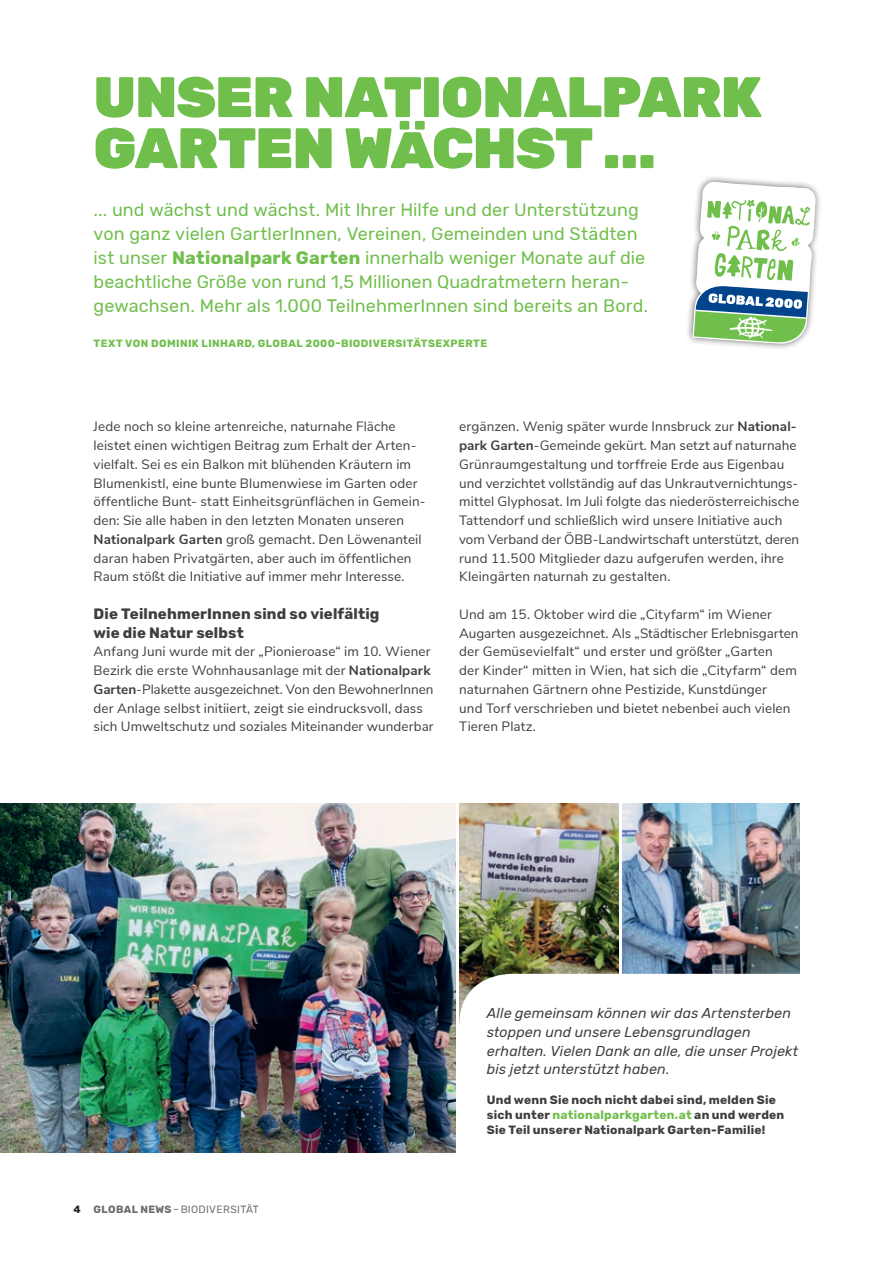
<style>
.page{position:relative;width:893px;height:1263px;background:#fff}
.page>*{position:absolute;margin:0;border:0;box-sizing:border-box;transform-origin:0 0}
.t1{font:900 57px/51px "Rubik";letter-spacing:-.015em;color:#70bf4c}
.t2{font:18px/24px "Rubik";letter-spacing:.005em;color:#70bf4c}
.t3{font:700 15px/18.8px "Rubik";letter-spacing:.01em;color:#3e3e3f}
.t4{font:italic 14.25px/18.8px "Rubik";letter-spacing:.01em;color:#3e3e3f}
.t5{font:13.5px/18.8px "Nunito Sans";letter-spacing:.01em;color:#3e3e3f}
.t6{font:700 12px/15px "Rubik";letter-spacing:.02em;color:#3e3e3f}
.t7{font:700 10.5px "Rubik";letter-spacing:.045em;color:#70bf4c}
.t8{font:10.5px "Rubik";letter-spacing:.03em;color:#6c6d70}
.s1{font-size:51.3px}
.s2{font-weight:700}
.s3{font-weight:700;color:#231f20}
.s4{color:#70bf4c}
</style>
<div class="page">
<img style="left:0;top:804px;width:455px;height:348px">
<img style="left:623px;top:804px;width:176px;height:170px">
<img style="left:459px;top:804px;width:160px;height:170px">
<svg style="left:459px;top:974px;width:48px;height:50px"></svg>
<svg style="left:687px;top:177px;width:133px;height:172px"></svg>
<h1 class="t1" style="left:94px;top:73px;width:669px">UNSER NATIONALPARK<br>GARTEN W<span class="s1">Ä</span>CHST ...</h1>
<p class="t2" style="left:94px;top:198px;width:556px">... und wächst und wächst. Mit Ihrer Hilfe und der Unterstützung von ganz vielen GartlerInnen, Vereinen, Gemeinden und Städten ist unser <span class="s2">Nationalpark Garten</span> innerhalb weniger Monate auf die beachtliche Größe von rund 1,5 Millionen Quadratmetern heran&shy;gewachsen. Mehr als 1.000 TeilnehmerInnen sind bereits an Bord.</p>
<p class="t7" style="left:94px;top:337px;width:395px">TEXT VON DOMINIK LINHARD, GLOBAL 2000-BIODIVERSITÄTSEXPERTE</p>
<p class="t5" style="left:94px;top:416px;width:334px">Jede noch so kleine artenreiche, naturnahe Fläche leistet einen wichtigen Beitrag zum Erhalt der Arten&shy;vielfalt. Sei es ein Balkon mit blühenden Kräutern im Blumenkistl, eine bunte Blumenwiese im Garten oder öffentliche Bunt- statt Einheitsgrünflächen in Gemein&shy;den: Sie alle haben in den letzten Monaten unseren <span class="s2">Nationalpark Garten</span> groß gemacht. Den Löwenanteil daran haben Privatgärten, aber auch im öffentlichen Raum stößt die Initiative auf immer mehr Interesse.</p>
<p class="t3" style="left:94px;top:605px;width:287px">Die TeilnehmerInnen sind so vielfältig wie die Natur selbst</p>
<p class="t5" style="left:94px;top:641px;width:342px">Anfang Juni wurde mit der „Pionieroase“ im 10. Wiener Bezirk die erste Wohnhausanlage mit der <span class="s2">Nationalpark Garten</span>-Plakette ausgezeichnet. Von den BewohnerInnen der Anlage selbst initiiert, zeigt sie eindrucksvoll, dass sich Umweltschutz und soziales Miteinander wunderbar</p>
<p class="t5" style="left:459px;top:416px;width:342px">ergänzen. Wenig später wurde Innsbruck zur <span class="s2">National&shy;park Garten</span>-Gemeinde gekürt. Man setzt auf naturnahe Grünraumgestaltung und torffreie Erde aus Eigenbau und verzichtet vollständig auf das Unkrautvernichtungs&shy;mittel Glyphosat. Im Juli folgte das niederösterreichische Tattendorf und schließlich wird unsere Initiative auch vom Verband der ÖBB-Landwirtschaft unterstützt, deren rund 11.500 Mitglieder dazu aufgerufen werden, ihre Kleingärten naturnah zu gestalten.</p>
<p class="t5" style="left:459px;top:604px;width:341px">Und am 15. Oktober wird die „Cityfarm“ im Wiener Augarten ausgezeichnet. Als „Städtischer Erlebnisgarten der Gemüsevielfalt“ und erster und größter „Garten<br>der Kinder“ mitten in Wien, hat sich die „Cityfarm“ dem naturnahen Gärtnern ohne Pestizide, Kunstdünger<br>und Torf verschrieben und bietet nebenbei auch vielen Tieren Platz.</p>
<p class="t8" style="left:74px;top:1203px;width:187px"><span class="s3">4</span> <span class="s2">GLOBAL NEWS</span>–BIODIVERSITÄT</p>
<p class="t4" style="left:487px;top:1004px;width:313px">Alle gemeinsam können wir das Artensterben stoppen und unsere Lebensgrundlagen erhalten. Vielen Dank an alle, die unser Projekt bis jetzt unterstützt haben.</p>
<p class="t6" style="left:487px;top:1093px;width:299px">Und wenn Sie noch nicht dabei sind, melden Sie sich unter <span class="s4">nationalparkgarten.at</span> an und werden<br>Sie Teil unserer Nationalpark Garten-Familie!</p>
</div>
